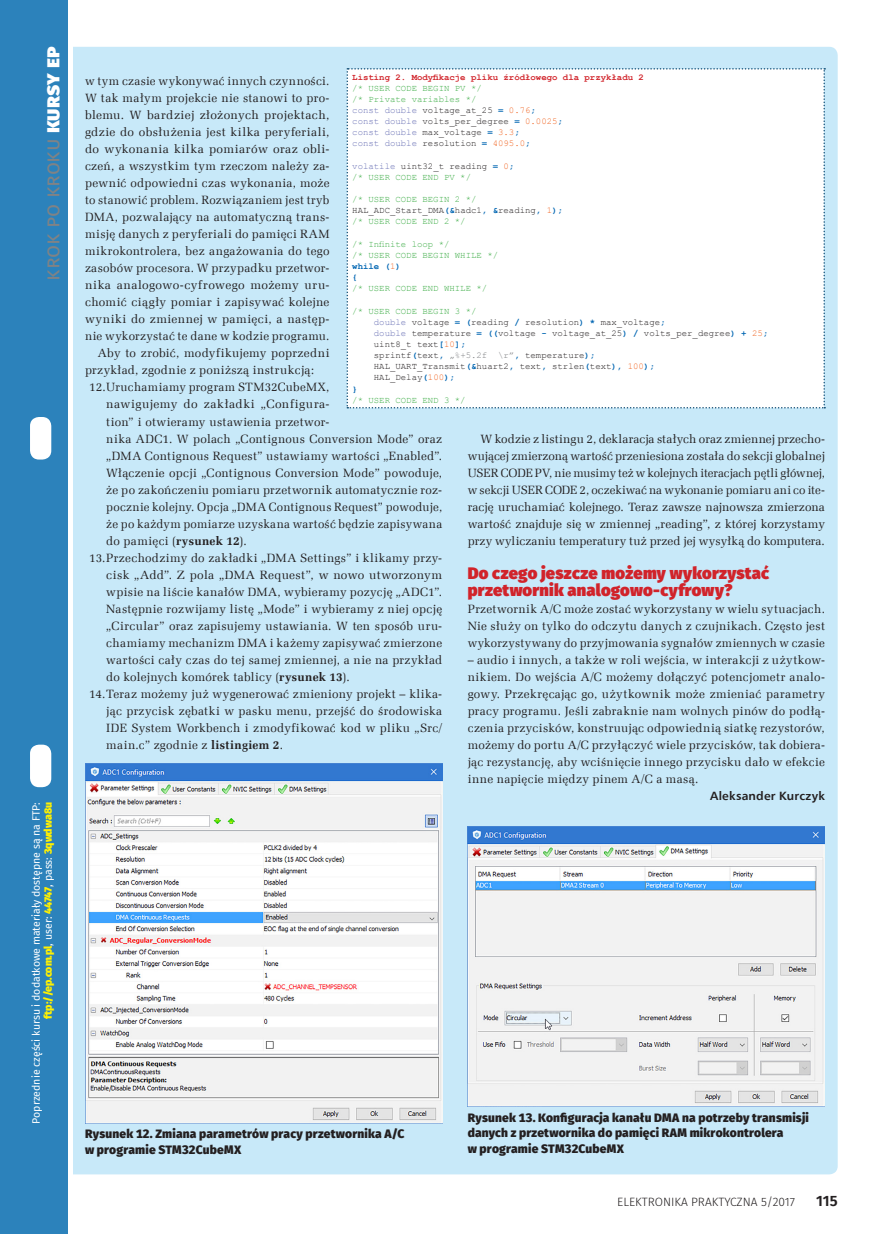
<style>
.page{position:relative;width:893px;height:1234px;background:#fff}
.page>*{position:absolute;margin:0;border:0;box-sizing:border-box;transform-origin:0 0}
.t1{font:21px "Fira Sans";color:#808285}
._3_Srodtytul{font:900 16.5px/17px "Fira Sans";letter-spacing:.015em;color:#d1232a}
.t2{font:600 15px "Fira Sans";color:#231f20}
._1_Body{font:12px/17px "Zapf Ellipt EU";letter-spacing:.02em;color:#231f20;text-align:justify}
._4_Podpis{font:800 12px/15px "Fira Sans";letter-spacing:.015em;color:#231f20}
.t3{font:300 12px "Fira Sans";color:#231f20}
._0_autor{font:700 12px "Humnst 777 EU";letter-spacing:.02em;color:#231f20}
.t4{font:10.5px/12px "Fira Sans";color:#fff;text-align:right}
._6_listing{font:9px "Courier New";color:#231f20}
._6_listing-2{font:9px "Courier New";color:#40ae49}
._6_listing-3{font:9px "Courier New";color:#6b72b6}
._6_listing-4{font:700 9px "Courier New";color:#d1232a}
._6_listing-5{font:700 9px "Courier New";color:#0367b3}
.s1{font-weight:800;color:#fff}
.s2{font-weight:800;color:#fff101}
.s3{color:#6b72b6}
.s4{font-weight:700;color:#0367b3}
.s5{color:#f16522}
.s6{color:#231f20}
.s7{font-weight:400;color:#f16522}
.s8{color:#808285}
.s9{font-weight:700}
</style>
<div class="page">
<div style="left:6px;top:47px;width:832px;height:1127px;background:#c8e9f9;border-radius:9px"></div>
<div style="left:0;top:0;width:68px;height:1233px;background:#2c82bb"></div>
<div style="left:30px;top:417px;width:21px;height:42px;background:#fff;border-radius:9px"></div>
<div style="left:30px;top:744px;width:21px;height:43px;background:#fff;border-radius:9px"></div>
<hr style="left:68px;top:0;width:4px;height:1233px;background:#fff">
<div style="left:347px;top:68px;width:478px;height:340px;background:#fff"></div>
<img style="left:85px;top:763px;width:357px;height:359px">
<img style="left:468px;top:826px;width:357px;height:279px">
<h1 class="t1" style="left:36px;top:280px;width:235px;rotate:-90deg">Krok po kroku <span class="s1">Kursy EP</span></h1>
<p class="t4" style="left:30px;top:1123px;width:323px;rotate:-90deg">Poprzednie części kursu i dodatkowe materiały dostępne są na FTP: <span class="s2">ftp://ep.com.pl</span>, user: <span class="s2">44747</span>, pass: <span class="s2">3qwdwa8u</span></p>
<p class="_6_listing-4" style="left:352px;top:71px;width:293px">Listing 2. Modyfikacje pliku źródłowego dla przykładu 2</p>
<p class="_6_listing-2" style="left:352px;top:82px;width:131px">/* USER CODE BEGIN PV */</p>
<p class="_6_listing-2" style="left:352px;top:93px;width:126px">/* Private variables */</p>
<p class="_6_listing" style="left:352px;top:105px;width:185px"><span class="s3">const double</span> voltage_at_25 <span class="s4">=</span> <span class="s5">0.76</span><span class="s4">;</span></p>
<p class="_6_listing" style="left:352px;top:116px;width:212px"><span class="s3">const double</span> volts_per_degree <span class="s4">=</span> <span class="s5">0.0025</span><span class="s4">;</span></p>
<p class="_6_listing-3" style="left:352px;top:127px;width:169px">const double <span class="s6">max_voltage</span> <span class="s4">=</span> <span class="s5">3.3</span><span class="s4">;</span></p>
<p class="_6_listing-3" style="left:352px;top:138px;width:180px">const double <span class="s6">resolution</span> <span class="s4">=</span> <span class="s5">4095.0</span><span class="s4">;</span></p>
<p class="_6_listing" style="left:352px;top:160px;width:164px"><span class="s3">volatile</span> uint32_t reading <span class="s4">=</span> <span class="s5">0</span><span class="s4">;</span></p>
<p class="_6_listing-2" style="left:352px;top:171px;width:120px">/* USER CODE END PV */</p>
<p class="_6_listing-2" style="left:352px;top:194px;width:126px">/* USER CODE BEGIN 2 */</p>
<p class="_6_listing" style="left:352px;top:205px;width:212px">HAL_ADC_Start_DMA<span class="s4">(&amp;</span>hadc1<span class="s4">, &amp;</span>reading<span class="s4">,</span> <span class="s5">1</span><span class="s4">);</span></p>
<p class="_6_listing-2" style="left:352px;top:216px;width:115px">/* USER CODE END 2 */</p>
<p class="_6_listing-2" style="left:352px;top:238px;width:99px">/* Infinite loop */</p>
<p class="_6_listing-2" style="left:352px;top:249px;width:147px">/* USER CODE BEGIN WHILE */</p>
<p class="_6_listing-5" style="left:352px;top:260px;width:50px">while (<span class="s7">1</span>)</p>
<p class="_6_listing-5" style="left:352px;top:272px;width:7px">{</p>
<p class="_6_listing-2" style="left:352px;top:283px;width:137px">/* USER CODE END WHILE */</p>
<p class="_6_listing-2" style="left:352px;top:305px;width:126px">/* USER CODE BEGIN 3 */</p>
<p class="_6_listing" style="left:374px;top:316px;width:293px"><span class="s3">double</span> voltage <span class="s4">= (</span>reading <span class="s4">/</span> resolution<span class="s4">) *</span> max_voltage<span class="s4">;</span></p>
<p class="_6_listing" style="left:374px;top:327px;width:396px"><span class="s3">double</span> temperature <span class="s4">= ((</span>voltage <span class="s4">-</span> voltage_at_25<span class="s4">) /</span> volts_per_degree<span class="s4">) +</span> <span class="s5">25</span><span class="s4">;</span></p>
<p class="_6_listing" style="left:374px;top:338px;width:93px">uint8_t text<span class="s4">[</span><span class="s5">10</span><span class="s4">];</span></p>
<p class="_6_listing" style="left:374px;top:350px;width:223px">sprintf<span class="s4">(</span>text<span class="s4">,</span> <span class="s8">„%+5.2f \r”</span><span class="s4">,</span> temperature<span class="s4">);</span></p>
<p class="_6_listing" style="left:374px;top:361px;width:282px">HAL_UART_Transmit<span class="s4">(&amp;</span>huart2<span class="s4">,</span> text<span class="s4">,</span> strlen<span class="s4">(</span>text<span class="s4">),</span> <span class="s5">100</span><span class="s4">);</span></p>
<p class="_6_listing" style="left:374px;top:372px;width:83px">HAL_Delay<span class="s4">(</span><span class="s5">100</span><span class="s4">);</span></p>
<p class="_6_listing-5" style="left:352px;top:383px;width:7px">}</p>
<p class="_6_listing-2" style="left:352px;top:394px;width:115px">/* USER CODE END 3 */</p>
<p class="_1_Body" style="left:85px;top:73px;width:246px">w tym czasie wykonywać innych czynności.<br>W tak małym projekcie nie stanowi to pro&shy;blemu. W bardziej złożonych projektach, gdzie do obsłużenia jest kilka peryferiali, do wykonania kilka pomiarów oraz obli&shy;czeń, a wszystkim tym rzeczom należy za&shy;pewnić odpowiedni czas wykonania, może to stanowić problem. Rozwiązaniem jest tryb DMA, pozwalający na automatyczną trans&shy;misję danych z peryferiali do pamięci RAM mikrokontrolera, bez angażowania do tego zasobów procesora. W przypadku przetwor&shy;nika analogowo-cyfrowego możemy uru&shy;chomić ciągły pomiar i zapisywać kolejne wyniki do zmiennej w pamięci, a następ&shy;nie wykorzystać te dane w kodzie programu.</p>
<p class="_1_Body" style="left:85px;top:345px;width:246px;text-indent:13px">Aby to zrobić, modyfikujemy poprzedni przykład, zgodnie z poniższą instrukcją:</p>
<p class="_1_Body" style="left:106px;top:379px;width:337px;text-align:left;text-indent:-17px">12.Uruchamiamy program STM32CubeMX,<br>nawigujemy do zakładki „Configura-<br>tion” i otwieramy ustawienia przetwor-<br>nika ADC1. W polach „Contignous Conversion Mode” oraz „DMA Contignous Request” ustawiamy wartości „Enabled”.<br>Włączenie opcji „Contignous Conversion Mode” powoduje, że po zakończeniu pomiaru przetwornik automatycznie roz&shy;pocznie kolejny. Opcja „DMA Contignous Request” powoduje, że po każdym pomiarze uzyskana wartość będzie zapisywana do pamięci (<span class="s9">rysunek 12</span>).</p>
<p class="_1_Body" style="left:106px;top:549px;width:337px;text-indent:-17px">13.Przechodzimy do zakładki „DMA Settings” i klikamy przy&shy;cisk „Add”. Z pola „DMA Request”, w nowo utworzonym wpisie na liście kanałów DMA, wybieramy pozycję „ADC1”.<br>Następnie rozwijamy listę „Mode” i wybieramy z niej opcję „Circular” oraz zapisujemy ustawiania. W ten sposób uru&shy;chamiamy mechanizm DMA i każemy zapisywać zmierzone wartości cały czas do tej samej zmiennej, a nie na przykład do kolejnych komórek tablicy (<span class="s9">rysunek 13</span>).</p>
<p class="_1_Body" style="left:106px;top:685px;width:337px;text-indent:-17px">14.Teraz możemy już wygenerować zmieniony projekt – klika&shy;jąc przycisk zębatki w pasku menu, przejść do środowiska IDE System Workbench i zmodyfikować kod w pliku „Src/ main.c” zgodnie z <span class="s9">listingiem 2</span>.</p>
<p class="_1_Body" style="left:468px;top:430px;width:359px;text-indent:13px">W kodzie z listingu 2, deklaracja stałych oraz zmiennej przecho&shy;wującej zmierzoną wartość przeniesiona została do sekcji globalnej USER CODE PV, nie musimy też w kolejnych iteracjach pętli głównej, w sekcji USER CODE 2, oczekiwać na wykonanie pomiaru ani co ite&shy;rację uruchamiać kolejnego. Teraz zawsze najnowsza zmierzona wartość znajduje się w zmiennej „reading”, z której korzystamy przy wyliczaniu temperatury tuż przed jej wysyłką do komputera.</p>
<p class="_3_Srodtytul" style="left:468px;top:562px;width:303px">Do czego jeszcze możemy wykorzystać przetwornik analogowo-cyfrowy?</p>
<p class="_1_Body" style="left:468px;top:600px;width:359px">Przetwornik A/C może zostać wykorzystany w wielu sytuacjach.<br>Nie służy on tylko do odczytu danych z czujnikach. Często jest wykorzystywany do przyjmowania sygnałów zmiennych w czasie</p>
<p class="_1_Body" style="left:468px;top:651px;width:359px">– audio i innych, a także w roli wejścia, w interakcji z użytkow&shy;nikiem. Do wejścia A/C możemy dołączyć potencjometr analo&shy;gowy. Przekręcając go, użytkownik może zmieniać parametry pracy programu. Jeśli zabraknie nam wolnych pinów do podłą&shy;czenia przycisków, konstruując odpowiednią siatkę rezystorów, możemy do portu A/C przyłączyć wiele przycisków, tak dobiera&shy;jąc rezystancję, aby wciśnięcie innego przycisku dało w efekcie inne napięcie między pinem A/C a masą.</p>
<p class="_0_autor" style="left:710px;top:788px;width:116px">Aleksander Kurczyk</p>
<p class="_4_Podpis" style="left:85px;top:1125px;width:321px">Rysunek 12. Zmiana parametrów pracy przetwornika A/C w programie STM32CubeMX</p>
<p class="_4_Podpis" style="left:468px;top:1109px;width:343px">Rysunek 13. Konfiguracja kanału DMA na potrzeby transmisji danych z przetwornika do pamięci RAM mikrokontrolera<br>w programie STM32CubeMX</p>
<p class="t3" style="left:617px;top:1193px;width:179px">ELEKTRONIKA PRAKTYCZNA 5/2017</p>
<p class="t2" style="left:816px;top:1188px;width:23px">115</p>
</div>
